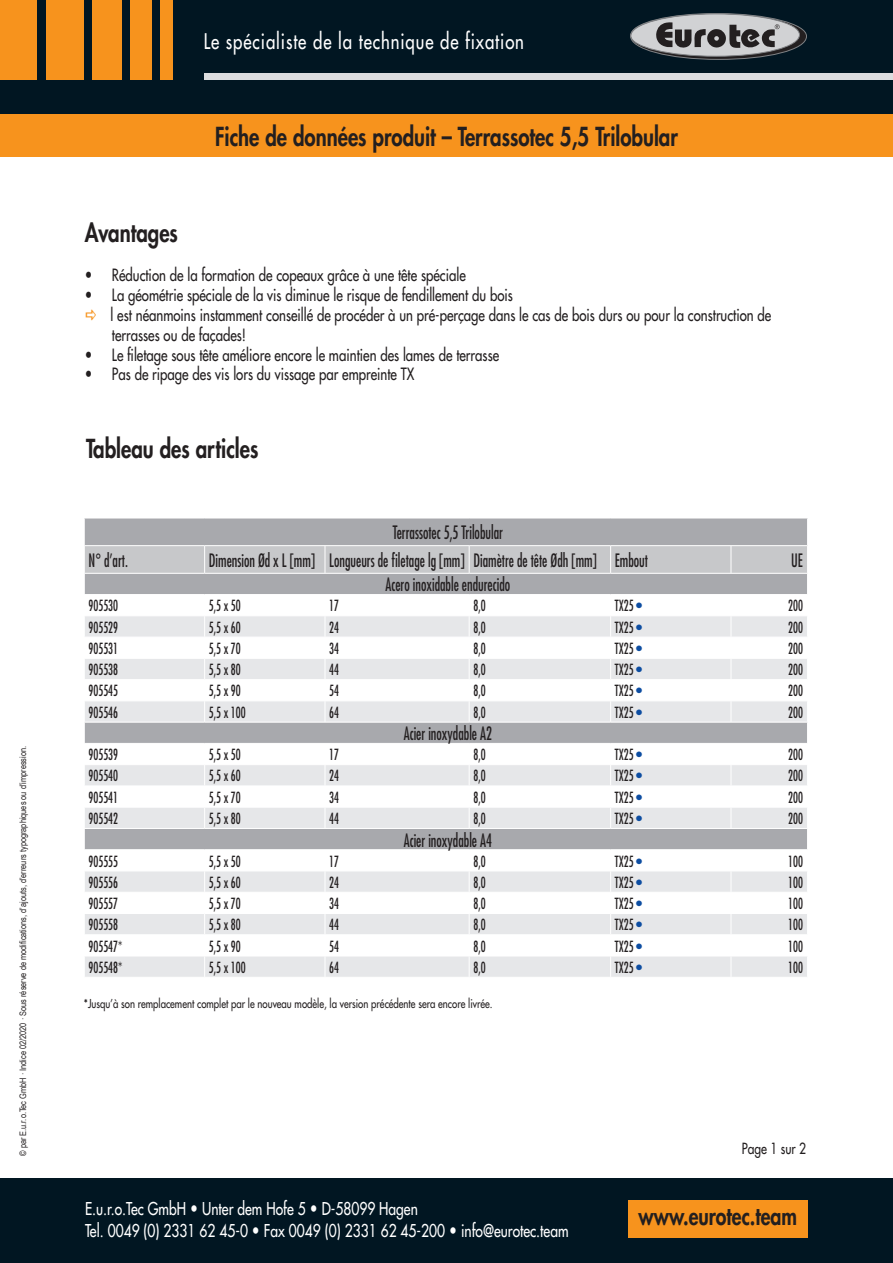
<style>
.page{position:relative;width:893px;height:1263px;background:#fff}
.page>*{position:absolute;margin:0;border:0;box-sizing:border-box;transform-origin:0 0}
.t1{font:800 25.5px "Futura Std";color:#231f20;scale:.8 1}
.t2{font:800 24.3px "Futura Std";color:#231f20;scale:.8 1}
.t3{font:500 21px "Futura Std";letter-spacing:.055em;color:#fff;scale:.8 1}
.t4{font:condensed 18px "Futura Std";color:#231f20;scale:.8 1}
.t5{font:500 17.25px/22.5px "Futura Std";color:#fff;scale:.8 1}
.t6{font:500 16.5px/19.8px "Futura Std";color:#231f20;scale:.8 1}
.t7{font:condensed 15px "Futura Std";color:#231f20;scale:.8 1}
.t8{font:500 15px "Futura Std";color:#231f20;scale:.8 1}
.t9{font:500 12px "Futura Std";color:#231f20;scale:.8 1}
.t10{font:9px "Arial Narrow";color:#231f20}
.s1{color:#0d4da1}
.s2{font-weight:800}
</style>
<div class="page">
<div style="left:0;top:0;width:893px;height:137px;background:#011622"></div>
<div style="left:204px;top:74px;width:689px;height:6px;background:#dcdddf"></div>
<svg style="left:630px;top:13px;width:176px;height:46px"></svg>
<div style="left:631px;top:14px;width:168px;height:42px;background:#d1d2d4;border-radius:50%"></div>
<div style="left:630px;top:14px;width:170px;height:43px;border:1px solid #808285;border-radius:50%"></div>
<div style="left:630px;top:13px;width:177px;height:47px;border:1px solid #808285;border-radius:50%"></div>
<svg style="left:656px;top:22px;width:124px;height:27px"></svg>
<div style="left:0;top:0;width:37px;height:80px;background:#f7931d"></div>
<div style="left:46px;top:0;width:38px;height:80px;background:#f7931d"></div>
<div style="left:92px;top:0;width:30px;height:80px;background:#f7931d"></div>
<div style="left:131px;top:0;width:21px;height:80px;background:#f7931d"></div>
<div style="left:161px;top:0;width:12px;height:80px;background:#f7931d"></div>
<div style="left:0;top:114px;width:893px;height:43px;background:#f7931d"></div>
<div style="left:0;top:1178px;width:893px;height:85px;background:#011622"></div>
<div style="left:628px;top:1200px;width:180px;height:37px;background:#f7931d"></div>
<svg style="left:84px;top:518px;width:724px;height:459px"></svg>
<p class="t10" style="left:16px;top:1156px;width:411px;rotate:-90deg">© par E.u.r.o.Tec GmbH · Indice 02/2020 · Sous réserve de modifications, d’ajouts, d’erreurs typographiques ou d’impression.</p>
<h3 class="t3" style="left:204px;top:28px;width:402px">Le spécialiste de la technique de fixation</h3>
<h1 class="t1" style="left:215px;top:121px;width:580px">Fiche de données produit – Terrassotec 5,5 Trilobular</h1>
<h1 class="t1" style="left:85px;top:216px;width:118px">Avantages</h1>
<p class="t6" style="left:85px;top:265px;width:478px">• Réduction de la formation de copeaux grâce à une tête spéciale</p>
<p class="t6" style="left:111px;top:285px;width:827px;text-indent:-26px">• La géométrie spéciale de la vis diminue le risque de fendillement du bois<br>l est néanmoins instamment conseillé de procéder à un pré-perçage dans le cas de bois durs ou pour la construction de terrasses ou de façades!</p>
<p class="t6" style="left:85px;top:345px;width:519px">• Le filetage sous tête améliore encore le maintien des lames de terrasse</p>
<p class="t6" style="left:85px;top:364px;width:413px">• Pas de ripage des vis lors du vissage par empreinte TX</p>
<h1 class="t1" style="left:86px;top:432px;width:217px">Tableau des articles</h1>
<p class="t4" style="left:393px;top:522px;width:139px">Terrassotec 5,5 Trilobular</p>
<p class="t4" style="left:89px;top:549px;width:51px">N° d’art.</p>
<p class="t4" style="left:209px;top:549px;width:550px">Dimension Ød x L [mm] Longueurs de filetage lg [mm] Diamètre de tête Ødh [mm] Embout</p>
<p class="t4" style="left:791px;top:549px;width:16px">UE</p>
<p class="t4" style="left:385px;top:574px;width:158px">Acero inoxidable endurecido</p>
<p class="t7" style="left:89px;top:597px;width:38px">905530</p>
<p class="t7" style="left:209px;top:597px;width:41px">5,5 x 50</p>
<p class="t7" style="left:329px;top:597px;width:14px">17</p>
<p class="t7" style="left:473px;top:597px;width:17px">8,0</p>
<p class="t7" style="left:615px;top:597px;width:36px">TX25 <span class="s1">•</span></p>
<p class="t7" style="left:788px;top:597px;width:20px">200</p>
<p class="t7" style="left:89px;top:618px;width:38px">905529</p>
<p class="t7" style="left:209px;top:618px;width:41px">5,5 x 60</p>
<p class="t7" style="left:329px;top:618px;width:14px">24</p>
<p class="t7" style="left:473px;top:618px;width:17px">8,0</p>
<p class="t7" style="left:615px;top:618px;width:36px">TX25 <span class="s1">•</span></p>
<p class="t7" style="left:788px;top:618px;width:20px">200</p>
<p class="t7" style="left:89px;top:639px;width:38px">905531</p>
<p class="t7" style="left:209px;top:639px;width:41px">5,5 x 70</p>
<p class="t7" style="left:329px;top:639px;width:14px">34</p>
<p class="t7" style="left:473px;top:639px;width:17px">8,0</p>
<p class="t7" style="left:615px;top:639px;width:36px">TX25 <span class="s1">•</span></p>
<p class="t7" style="left:788px;top:639px;width:20px">200</p>
<p class="t7" style="left:89px;top:661px;width:38px">905538</p>
<p class="t7" style="left:209px;top:661px;width:41px">5,5 x 80</p>
<p class="t7" style="left:329px;top:661px;width:14px">44</p>
<p class="t7" style="left:473px;top:661px;width:17px">8,0</p>
<p class="t7" style="left:615px;top:661px;width:36px">TX25 <span class="s1">•</span></p>
<p class="t7" style="left:788px;top:661px;width:20px">200</p>
<p class="t7" style="left:89px;top:682px;width:38px">905545</p>
<p class="t7" style="left:209px;top:682px;width:41px">5,5 x 90</p>
<p class="t7" style="left:329px;top:682px;width:14px">54</p>
<p class="t7" style="left:473px;top:682px;width:17px">8,0</p>
<p class="t7" style="left:615px;top:682px;width:36px">TX25 <span class="s1">•</span></p>
<p class="t7" style="left:788px;top:682px;width:20px">200</p>
<p class="t7" style="left:89px;top:703px;width:38px">905546</p>
<p class="t7" style="left:209px;top:703px;width:47px">5,5 x 100</p>
<p class="t7" style="left:329px;top:703px;width:14px">64</p>
<p class="t7" style="left:473px;top:703px;width:17px">8,0</p>
<p class="t7" style="left:615px;top:703px;width:36px">TX25 <span class="s1">•</span></p>
<p class="t7" style="left:788px;top:703px;width:20px">200</p>
<p class="t4" style="left:404px;top:723px;width:112px">Acier inoxydable A2</p>
<p class="t7" style="left:89px;top:746px;width:38px">905539</p>
<p class="t7" style="left:209px;top:746px;width:41px">5,5 x 50</p>
<p class="t7" style="left:329px;top:746px;width:14px">17</p>
<p class="t7" style="left:473px;top:746px;width:17px">8,0</p>
<p class="t7" style="left:615px;top:746px;width:36px">TX25 <span class="s1">•</span></p>
<p class="t7" style="left:788px;top:746px;width:20px">200</p>
<p class="t7" style="left:89px;top:767px;width:38px">905540</p>
<p class="t7" style="left:209px;top:767px;width:41px">5,5 x 60</p>
<p class="t7" style="left:329px;top:767px;width:14px">24</p>
<p class="t7" style="left:473px;top:767px;width:17px">8,0</p>
<p class="t7" style="left:615px;top:767px;width:36px">TX25 <span class="s1">•</span></p>
<p class="t7" style="left:788px;top:767px;width:20px">200</p>
<p class="t7" style="left:89px;top:788px;width:38px">905541</p>
<p class="t7" style="left:209px;top:788px;width:41px">5,5 x 70</p>
<p class="t7" style="left:329px;top:788px;width:14px">34</p>
<p class="t7" style="left:473px;top:788px;width:17px">8,0</p>
<p class="t7" style="left:615px;top:788px;width:36px">TX25 <span class="s1">•</span></p>
<p class="t7" style="left:788px;top:788px;width:20px">200</p>
<p class="t7" style="left:89px;top:809px;width:38px">905542</p>
<p class="t7" style="left:209px;top:809px;width:41px">5,5 x 80</p>
<p class="t7" style="left:329px;top:809px;width:14px">44</p>
<p class="t7" style="left:473px;top:809px;width:17px">8,0</p>
<p class="t7" style="left:615px;top:809px;width:36px">TX25 <span class="s1">•</span></p>
<p class="t7" style="left:788px;top:809px;width:20px">200</p>
<p class="t4" style="left:404px;top:829px;width:112px">Acier inoxydable A4</p>
<p class="t7" style="left:89px;top:852px;width:38px">905555</p>
<p class="t7" style="left:209px;top:852px;width:41px">5,5 x 50</p>
<p class="t7" style="left:329px;top:852px;width:14px">17</p>
<p class="t7" style="left:473px;top:852px;width:17px">8,0</p>
<p class="t7" style="left:615px;top:852px;width:36px">TX25 <span class="s1">•</span></p>
<p class="t7" style="left:788px;top:852px;width:20px">100</p>
<p class="t7" style="left:89px;top:873px;width:38px">905556</p>
<p class="t7" style="left:209px;top:873px;width:41px">5,5 x 60</p>
<p class="t7" style="left:329px;top:873px;width:14px">24</p>
<p class="t7" style="left:473px;top:873px;width:17px">8,0</p>
<p class="t7" style="left:615px;top:873px;width:36px">TX25 <span class="s1">•</span></p>
<p class="t7" style="left:788px;top:873px;width:20px">100</p>
<p class="t7" style="left:89px;top:894px;width:38px">905557</p>
<p class="t7" style="left:209px;top:894px;width:41px">5,5 x 70</p>
<p class="t7" style="left:329px;top:894px;width:14px">34</p>
<p class="t7" style="left:473px;top:894px;width:17px">8,0</p>
<p class="t7" style="left:615px;top:894px;width:36px">TX25 <span class="s1">•</span></p>
<p class="t7" style="left:788px;top:894px;width:20px">100</p>
<p class="t7" style="left:89px;top:916px;width:38px">905558</p>
<p class="t7" style="left:209px;top:916px;width:41px">5,5 x 80</p>
<p class="t7" style="left:329px;top:916px;width:14px">44</p>
<p class="t7" style="left:473px;top:916px;width:17px">8,0</p>
<p class="t7" style="left:615px;top:916px;width:36px">TX25 <span class="s1">•</span></p>
<p class="t7" style="left:788px;top:916px;width:20px">100</p>
<p class="t7" style="left:89px;top:937px;width:44px">905547*</p>
<p class="t7" style="left:209px;top:937px;width:41px">5,5 x 90</p>
<p class="t7" style="left:329px;top:937px;width:14px">54</p>
<p class="t7" style="left:473px;top:937px;width:17px">8,0</p>
<p class="t7" style="left:615px;top:937px;width:36px">TX25 <span class="s1">•</span></p>
<p class="t7" style="left:788px;top:937px;width:20px">100</p>
<p class="t7" style="left:89px;top:958px;width:44px">905548*</p>
<p class="t7" style="left:209px;top:958px;width:47px">5,5 x 100</p>
<p class="t7" style="left:329px;top:958px;width:14px">64</p>
<p class="t7" style="left:473px;top:958px;width:17px">8,0</p>
<p class="t7" style="left:615px;top:958px;width:36px">TX25 <span class="s1">•</span></p>
<p class="t7" style="left:788px;top:958px;width:20px">100</p>
<p class="t9" style="left:84px;top:996px;width:512px">*Jusqu’à son remplacement complet par le nouveau modèle, la version précédente sera encore livrée.</p>
<p class="t8" style="left:742px;top:1139px;width:82px">Page 1 sur 2</p>
<p class="t5" style="left:85px;top:1197px;width:606px">E.u.r.o.Tec GmbH <span class="s2">•</span> Unter dem Hofe 5 <span class="s2">•</span> D-58099 Hagen<br>Tel. 0049 (0) 2331 62 45-0 <span class="s2">•</span> Fax 0049 (0) 2331 62 45-200 <span class="s2">•</span> info@eurotec.team</p>
<h2 class="t2" style="left:638px;top:1201px;width:200px">www.eurotec.team</h2>
</div>
